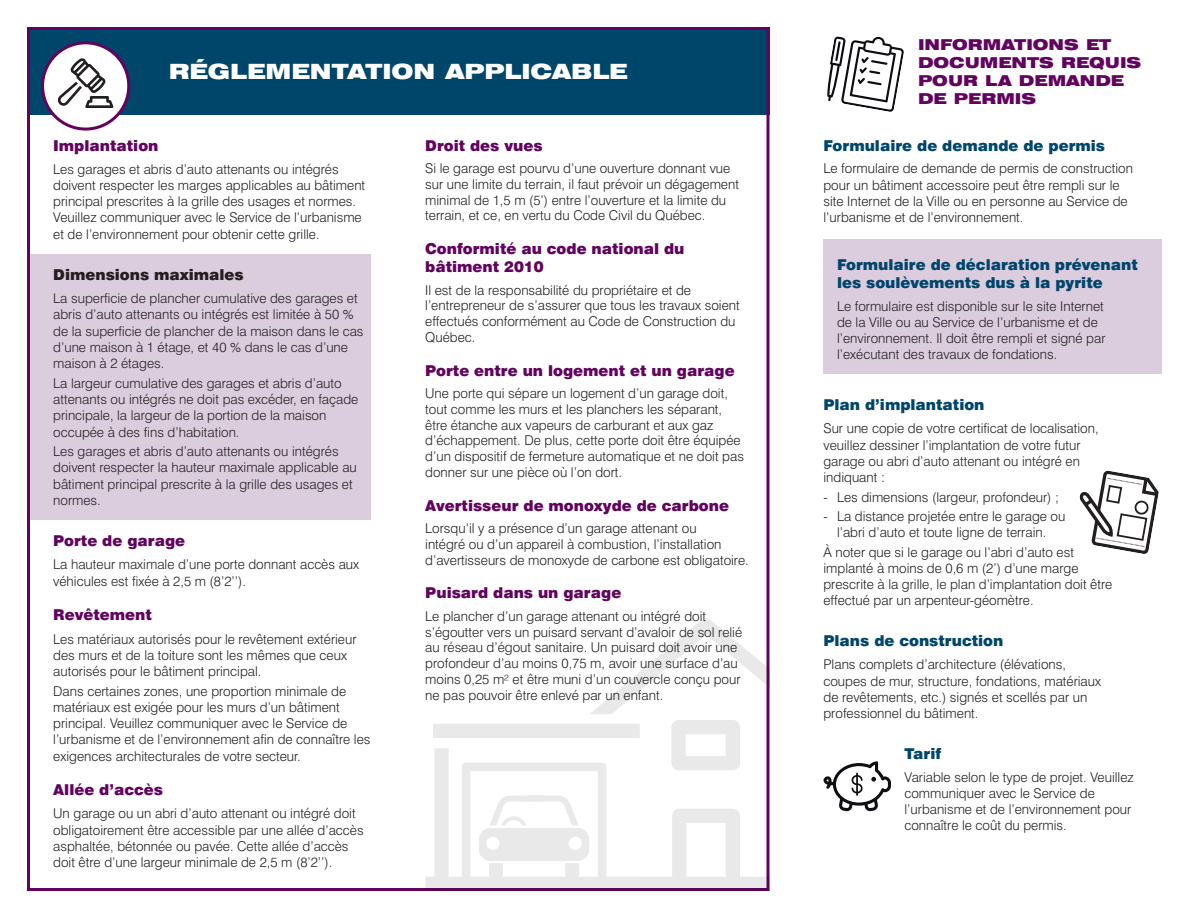
<style>
.page{position:relative;width:1188px;height:918px;background:#fff}
.page>*{position:absolute;margin:0;border:0;box-sizing:border-box;transform-origin:0 0}
.t1{font:900 expanded 21px "Swiss 721 BT";color:#fff}
.t2{font:900 15px/18px "Swiss 721 BT";color:#62035f}
.t3{font:900 15px/18px "Swiss 721 BT";color:#00466b}
.t4{font:900 expanded 15px/18px "Swiss 721 BT";color:#62035f}
.t5{font:900 15px "Swiss 721 BT";color:#231f20}
.t6{font:300 13.5px/16.2px "Swiss 721 BT";color:#231f20}
</style>
<div class="page">
<div style="left:27px;top:254px;width:343px;height:265px;background:#dccdde"></div>
<div style="left:823px;top:240px;width:339px;height:134px;background:#dccdde"></div>
<div style="left:27px;top:27px;width:742px;height:88px;background:#00466b"></div>
<svg style="left:827px;top:36px;width:77px;height:76px"></svg>
<div style="left:43px;top:43px;width:86px;height:86px;background:#fff;border-radius:50%"></div>
<svg style="left:58px;top:58px;width:55px;height:50px"></svg>
<div style="left:41px;top:41px;width:89px;height:90px;border:3px solid #62035f;border-radius:50%"></div>
<svg style="left:824px;top:761px;width:67px;height:50px"></svg>
<svg style="left:1079px;top:470px;width:80px;height:84px"></svg>
<svg style="left:425px;top:618px;width:345px;height:273px"></svg>
<svg style="left:430px;top:763px;width:215px;height:122px"></svg>
<h1 class="t1" style="left:169px;top:59px;width:459px">RÉGLEMENTATION APPLICABLE</h1>
<p class="t2" style="left:53px;top:136px;width:107px">Implantation</p>
<p class="t6" style="left:53px;top:161px;width:314px">Les garages et abris d’auto attenants ou intégrés doivent respecter les marges applicables au bâtiment principal prescrites à la grille des usages et normes.<br>Veuillez communiquer avec le Service de l’urbanisme et de l’environnement pour obtenir cette grille.</p>
<p class="t5" style="left:53px;top:266px;width:192px">Dimensions maximales</p>
<p class="t6" style="left:53px;top:290px;width:312px">La superficie de plancher cumulative des garages et abris d’auto attenants ou intégrés est limitée à 50 % de la superficie de plancher de la maison dans le cas d’une maison à 1 étage, et 40 % dans le cas d’une maison à 2 étages.</p>
<p class="t6" style="left:53px;top:375px;width:307px">La largeur cumulative des garages et abris d’auto attenants ou intégrés ne doit pas excéder, en façade principale, la largeur de la portion de la maison occupée à des fins d’habitation.</p>
<p class="t6" style="left:53px;top:443px;width:305px">Les garages et abris d’auto attenants ou intégrés doivent respecter la hauteur maximale applicable au bâtiment principal prescrite à la grille des usages et normes.</p>
<p class="t2" style="left:53px;top:532px;width:133px">Porte de garage</p>
<p class="t6" style="left:53px;top:556px;width:308px">La hauteur maximale d’une porte donnant accès aux véhicules est fixée à 2,5 m (8’2’’).</p>
<p class="t2" style="left:53px;top:606px;width:100px">Revêtement</p>
<p class="t6" style="left:53px;top:630px;width:305px">Les matériaux autorisés pour le revêtement extérieur des murs et de la toiture sont les mêmes que ceux autorisés pour le bâtiment principal.</p>
<p class="t6" style="left:53px;top:683px;width:319px">Dans certaines zones, une proportion minimale de matériaux est exigée pour les murs d’un bâtiment principal. Veuillez communiquer avec le Service de l’urbanisme et de l’environnement afin de connaître les exigences architecturales de votre secteur.</p>
<p class="t2" style="left:53px;top:781px;width:111px">Allée d’accès</p>
<p class="t6" style="left:53px;top:805px;width:312px">Un garage ou un abri d’auto attenant ou intégré doit obligatoirement être accessible par une allée d’accès asphaltée, bétonnée ou pavée. Cette allée d’accès doit être d’une largeur minimale de 2,5 m (8’2’’).</p>
<p class="t2" style="left:425px;top:136px;width:119px">Droit des vues</p>
<p class="t6" style="left:425px;top:160px;width:315px;line-height:15.8px">Si le garage est pourvu d’une ouverture donnant vue sur une limite du terrain, il faut prévoir un dégagement minimal de 1,5 m (5’) entre l’ouverture et la limite du terrain, et ce, en vertu du Code Civil du Québec.</p>
<p class="t2" style="left:425px;top:240px;width:261px">Conformité au code national du bâtiment 2010</p>
<p class="t6" style="left:425px;top:282px;width:316px;line-height:15.8px">Il est de la responsabilité du propriétaire et de l’entrepreneur de s’assurer que tous les travaux soient effectués conformément au Code de Construction du Québec.</p>
<p class="t2" style="left:425px;top:361px;width:311px">Porte entre un logement et un garage</p>
<p class="t6" style="left:425px;top:385px;width:320px;line-height:15.8px">Une porte qui sépare un logement d’un garage doit, tout comme les murs et les planchers les séparant, être étanche aux vapeurs de carburant et aux gaz d’échappement. De plus, cette porte doit être équipée d’un dispositif de fermeture automatique et ne doit pas donner sur une pièce où l’on dort.</p>
<p class="t2" style="left:425px;top:496px;width:305px">Avertisseur de monoxyde de carbone</p>
<p class="t6" style="left:425px;top:520px;width:325px;line-height:15.8px">Lorsqu’il y a présence d’un garage attenant ou<br>intégré ou d’un appareil à combustion, l’installation d’avertisseurs de monoxyde de carbone est obligatoire.</p>
<p class="t2" style="left:425px;top:584px;width:198px">Puisard dans un garage</p>
<p class="t6" style="left:425px;top:608px;width:318px;line-height:15.8px">Le plancher d’un garage attenant ou intégré doit s’égoutter vers un puisard servant d’avaloir de sol relié au réseau d’égout sanitaire. Un puisard doit avoir une profondeur d’au moins 0,75 m, avoir une surface d’au moins 0,25 m² et être muni d’un couvercle conçu pour ne pas pouvoir être enlevé par un enfant.</p>
<p class="t4" style="left:918px;top:35px;width:225px">INFORMATIONS ET<br>DOCUMENTS REQUIS<br>POUR LA DEMANDE<br>DE</p>
<p class="t4" style="left:954px;top:89px;width:84px">PERMIS</p>
<p class="t3" style="left:824px;top:136px;width:283px">Formulaire de demande de permis</p>
<p class="t6" style="left:824px;top:160px;width:311px">Le formulaire de demande de permis de construction pour un bâtiment accessoire peut être rempli sur le site Internet de la Ville ou en personne au Service de l’urbanisme et de l’environnement.</p>
<p class="t3" style="left:837px;top:255px;width:302px">Formulaire de déclaration prévenant les soulèvements dus à la pyrite</p>
<p class="t6" style="left:837px;top:298px;width:270px">Le formulaire est disponible sur le site Internet de la Ville ou au Service de l’urbanisme et de l’environnement. Il doit être rempli et signé par l’exécutant des travaux de fondations.</p>
<p class="t3" style="left:824px;top:396px;width:163px">Plan d’implantation</p>
<p class="t6" style="left:824px;top:420px;width:277px">Sur une copie de votre certificat de localisation, veuillez dessiner l’implantation de votre futur garage ou abri d’auto attenant ou intégré en indiquant :</p>
<p class="t6" style="left:824px;top:489px;width:237px">- Les dimensions (largeur, profondeur) ;</p>
<p class="t6" style="left:824px;top:508px;width:243px;text-align:center">- La distance projetée entre le garage ou l’abri d’auto et toute ligne de terrain.</p>
<p class="t6" style="left:824px;top:544px;width:290px">À noter que si le garage ou l’abri d’auto est implanté à moins de 0,6 m (2’) d’une marge prescrite à la grille, le plan d’implantation doit être effectué par un arpenteur-géomètre.</p>
<p class="t3" style="left:824px;top:632px;width:181px">Plans de construction</p>
<p class="t6" style="left:824px;top:656px;width:279px">Plans complets d’architecture (élévations, coupes de mur, structure, fondations, matériaux de revêtements, etc.) signés et scellés par un professionnel du bâtiment.</p>
<p class="t3" style="left:904px;top:744px;width:38px">Tarif</p>
<p class="t6" style="left:904px;top:769px;width:231px">Variable selon le type de projet. Veuillez communiquer avec le Service de l’urbanisme et de l’environnement pour connaître le coût du permis.</p>
</div>
